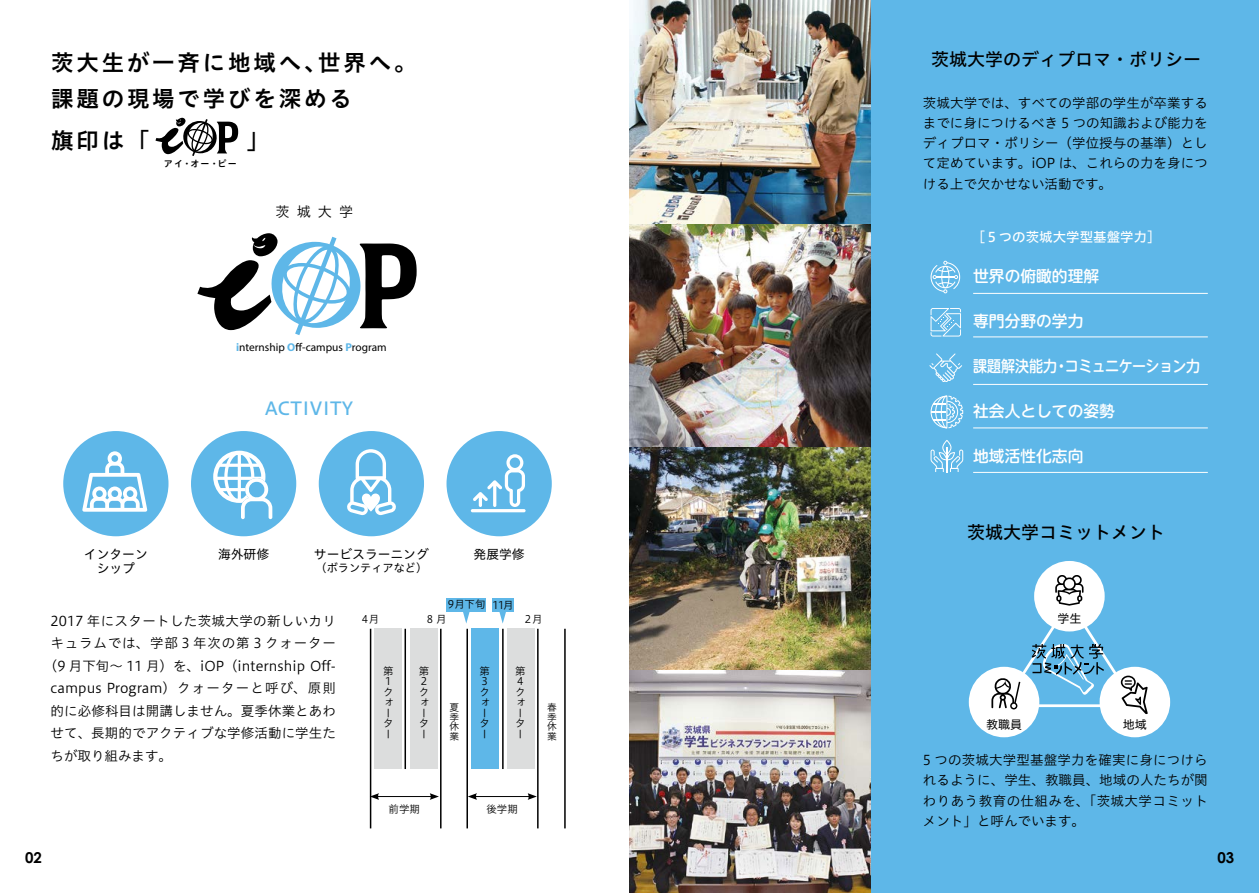
<style>
.page{position:relative;width:1259px;height:893px;background:#fff}
.page>*{position:absolute;margin:0;border:0;box-sizing:border-box;transform-origin:0 0}
.t1{font:22.5px/36px "Hiragino UD Sans Std N W6";letter-spacing:.125em;color:#000}
.t2{font:18px "Hiragino UD Sans Std N W5";color:#000}
.t3{font:18px "Hiragino UD Sans Std N W5";color:#5eb7e8}
.t4{font:500 15.75px "UD Shin M Go Pro";color:#fff}
.t5{font:500 15.75px "UD Shin M Go Pro";letter-spacing:-.04em;color:#fff;scale:.89 1}
.t6{font:700 15px "Century Gothic";color:#000}
.t7{font:14.1px "Hiragino UD Sans Std N W3";color:#000}
.t8{font:13.5px/20.2px "Hiragino UD Sans Std N W3";letter-spacing:.005em;color:#000;text-align:justify}
.t9{font:13.5px "Hiragino UD Sans Std N W3";letter-spacing:.025em;color:#000}
.t10{font:13.5px "Hiragino UD Sans Std N W3";letter-spacing:.06em;color:#000}
.t11{font:13.5px "Hiragino UD Sans Std N W5";color:#fff}
.t12{font:12.75px/14.4px "Hiragino UD Sans Std N W4";color:#000;text-align:center}
.t13{font:12px "Hiragino UD Sans Std N W4";color:#000}
.t14{font:11.4px "Myriad Pro";color:#000}
.t15{font:11.1px "Hiragino UD Sans Std N W4";color:#000}
.t16{font:10.5px/10.5px "Hiragino UD Sans Std N W3";color:#000}
.t17{font:9.75px/9.8px "Hiragino UD Sans Std N W3";color:#000;text-align:justify}
.t18{font:9px "Hiragino UD Sans Std N W6";color:#000}
.s1{font-weight:700;color:#5eb7e8}
</style>
<div class="page">
<div style="left:866px;top:0;width:393px;height:893px;background:#5eb7e8"></div>
<img style="left:629px;top:669px;width:241px;height:224px">
<img style="left:629px;top:446px;width:241px;height:223px">
<img style="left:629px;top:223px;width:241px;height:223px">
<img style="left:629px;top:0;width:241px;height:223px">
<div style="left:374px;top:629px;width:27px;height:140px;background:#dcdddd"></div>
<div style="left:471px;top:629px;width:27px;height:140px;background:#5eb7e8"></div>
<div style="left:410px;top:629px;width:27px;height:140px;background:#dcdddd"></div>
<div style="left:507px;top:629px;width:27px;height:140px;background:#dcdddd"></div>
<hr style="left:404px;top:629px;width:2px;height:140px;background:#000">
<hr style="left:370px;top:629px;width:1px;height:199px;background:#000">
<hr style="left:440px;top:629px;width:1px;height:199px;background:#000">
<hr style="left:466px;top:629px;width:2px;height:199px;background:#000">
<hr style="left:537px;top:629px;width:1px;height:199px;background:#000">
<hr style="left:564px;top:629px;width:2px;height:199px;background:#000">
<hr style="left:502px;top:629px;width:1px;height:140px;background:#000">
<hr style="left:377px;top:796px;width:55px;height:1px;background:#000">
<svg style="left:371px;top:793px;width:8px;height:7px"></svg>
<svg style="left:430px;top:793px;width:9px;height:7px"></svg>
<hr style="left:474px;top:796px;width:56px;height:1px;background:#000">
<svg style="left:468px;top:793px;width:9px;height:7px"></svg>
<svg style="left:527px;top:793px;width:10px;height:7px"></svg>
<div style="left:446px;top:431px;width:106px;height:105px;background:#5eb7e8;border-radius:50%"></div>
<hr style="left:471px;top:509px;width:54px;height:3px;background:#fff;border-radius:2px">
<svg style="left:473px;top:454px;width:52px;height:53px"></svg>
<div style="left:63px;top:431px;width:105px;height:105px;background:#5eb7e8;border-radius:50%"></div>
<svg style="left:82px;top:451px;width:65px;height:61px"></svg>
<div style="left:319px;top:431px;width:105px;height:105px;background:#5eb7e8;border-radius:50%"></div>
<svg style="left:347px;top:449px;width:49px;height:66px"></svg>
<div style="left:191px;top:431px;width:105px;height:105px;background:#5eb7e8;border-radius:50%"></div>
<svg style="left:213px;top:451px;width:59px;height:68px"></svg>
<svg style="left:930px;top:261px;width:30px;height:32px"></svg>
<svg style="left:930px;top:308px;width:31px;height:29px"></svg>
<svg style="left:930px;top:396px;width:33px;height:32px"></svg>
<svg style="left:930px;top:440px;width:33px;height:32px"></svg>
<svg style="left:929px;top:353px;width:33px;height:29px"></svg>
<div style="left:1034px;top:561px;width:70px;height:70px;background:#fff;border-radius:50%"></div>
<div style="left:968px;top:667px;width:71px;height:70px;background:#fff;border-radius:50%"></div>
<div style="left:1099px;top:667px;width:71px;height:70px;background:#fff;border-radius:50%"></div>
<svg style="left:991px;top:574px;width:156px;height:140px"></svg>
<svg style="left:197px;top:233px;width:219px;height:102px"></svg>
<svg style="left:155px;top:118px;width:83px;height:38px"></svg>
<hr style="left:973px;top:293px;width:234px;height:1px;background:#fff">
<hr style="left:973px;top:384px;width:234px;height:1px;background:#fff">
<hr style="left:973px;top:472px;width:234px;height:1px;background:#fff">
<hr style="left:973px;top:337px;width:234px;height:1px;background:#fff">
<hr style="left:973px;top:428px;width:234px;height:1px;background:#fff">
<div style="left:446px;top:598px;width:40px;height:14px;background:#5eb7e8"></div>
<svg style="left:463px;top:612px;width:7px;height:12px"></svg>
<div style="left:492px;top:598px;width:22px;height:14px;background:#5eb7e8"></div>
<svg style="left:499px;top:612px;width:7px;height:12px"></svg>
<h1 class="t1" style="left:51px;top:43px;width:367px">茨大生が一斉に地域へ、世界へ。課題の現場で学びを深める</h1>
<h1 class="t1" style="left:51px;top:121px;width:100px">旗印は「</h1>
<h1 class="t1" style="left:246px;top:121px;width:24px">」</h1>
<p class="t18" style="left:164px;top:157px;width:74px">アイ・オー・ピー</p>
<p class="t7" style="left:275px;top:201px;width:79px">茨城大学</p>
<p class="t14" style="left:236px;top:340px;width:152px"><span class="s1">i</span>nternship <span class="s1">O</span>ff-campus <span class="s1">P</span>rogram</p>
<h2 class="t3" style="left:265px;top:394px;width:90px">ACTIVITY</h2>
<p class="t12" style="left:84px;top:546px;width:65px">インターンシップ</p>
<p class="t12" style="left:314px;top:546px;width:116px">サービスラーニング</p>
<p class="t12" style="left:218px;top:546px;width:53px">海外研修</p>
<p class="t12" style="left:473px;top:546px;width:53px">発展学修</p>
<p class="t15" style="left:315px;top:559px;width:113px">（ボランティアなど）</p>
<p class="t9" style="left:51px;top:610px;width:287px">2017 年にスタートした茨城大学の新しいカリ</p>
<p class="t10" style="left:51px;top:633px;width:287px">キュラムでは、学部 3 年次の第 3 クォーター</p>
<p class="t8" style="left:44px;top:655px;width:294px">（9 月下旬〜 11 月）を、iOP（internship Off-</p>
<p class="t8" style="left:51px;top:677px;width:287px">campus Program）クォーターと呼び、原則</p>
<p class="t8" style="left:51px;top:700px;width:287px">的に必修科目は開講しません。夏季休業とあわ</p>
<p class="t8" style="left:51px;top:722px;width:287px">せて、長期的でアクティブな学修活動に学生た</p>
<p class="t8" style="left:51px;top:745px;width:123px">ちが取り組みます。</p>
<p class="t16" style="left:362px;top:613px;width:19px">4月</p>
<p class="t16" style="left:448px;top:598px;width:67px">9月下旬 11月</p>
<p class="t16" style="left:427px;top:613px;width:21px">8月</p>
<p class="t16" style="left:525px;top:613px;width:19px">2月</p>
<p class="t16" style="left:383px;top:665px;width:11px">第<br>1クォーター</p>
<p class="t16" style="left:479px;top:665px;width:11px">第<br>3クォーター</p>
<p class="t16" style="left:419px;top:665px;width:11px">第<br>2クォーター</p>
<p class="t16" style="left:515px;top:665px;width:11px">第<br>4クォーター</p>
<p class="t17" style="left:449px;top:702px;width:11px">夏季休業</p>
<p class="t17" style="left:547px;top:702px;width:11px">春季休業</p>
<p class="t16" style="left:388px;top:804px;width:33px">前学期</p>
<p class="t16" style="left:486px;top:804px;width:33px">後学期</p>
<h2 class="t2" style="left:931px;top:45px;width:271px">茨城大学のディプロマ・ポリシー</h2>
<p class="t8" style="left:923px;top:92px;width:286px">茨城大学では、すべての学部の学生が卒業するまでに身につけるべき 5 つの知識および能力をディプロマ・ポリシー（学位授与の基準）として定めています。iOP は、これらの力を身につける上で欠かせない活動です。</p>
<p class="t11" style="left:971px;top:226px;width:190px">［５つの茨城大学型基盤学力］</p>
<p class="t4" style="left:973px;top:264px;width:127px">世界の俯瞰的理解</p>
<p class="t4" style="left:973px;top:309px;width:112px">専門分野の学力</p>
<p class="t5" style="left:973px;top:354px;width:256px">課題解決能力・コミュニケーション力</p>
<p class="t4" style="left:973px;top:399px;width:143px">社会人としての姿勢</p>
<p class="t4" style="left:973px;top:444px;width:112px">地域活性化志向</p>
<h2 class="t2" style="left:967px;top:518px;width:199px">茨城大学コミットメント</h2>
<p class="t13" style="left:1057px;top:609px;width:25px">学生</p>
<p class="t13" style="left:986px;top:715px;width:37px">教職員</p>
<p class="t13" style="left:1123px;top:715px;width:25px">地域</p>
<p class="t8" style="left:923px;top:749px;width:286px">5 つの茨城大学型基盤学力を確実に身につけられるように、学生、教職員、地域の人たちが関わりあう教育の仕組みを、「茨城大学コミットメント」と呼んでいます。</p>
<p class="t6" style="left:25px;top:848px;width:18px">02</p>
<p class="t6" style="left:1217px;top:848px;width:18px">03</p>
</div>
